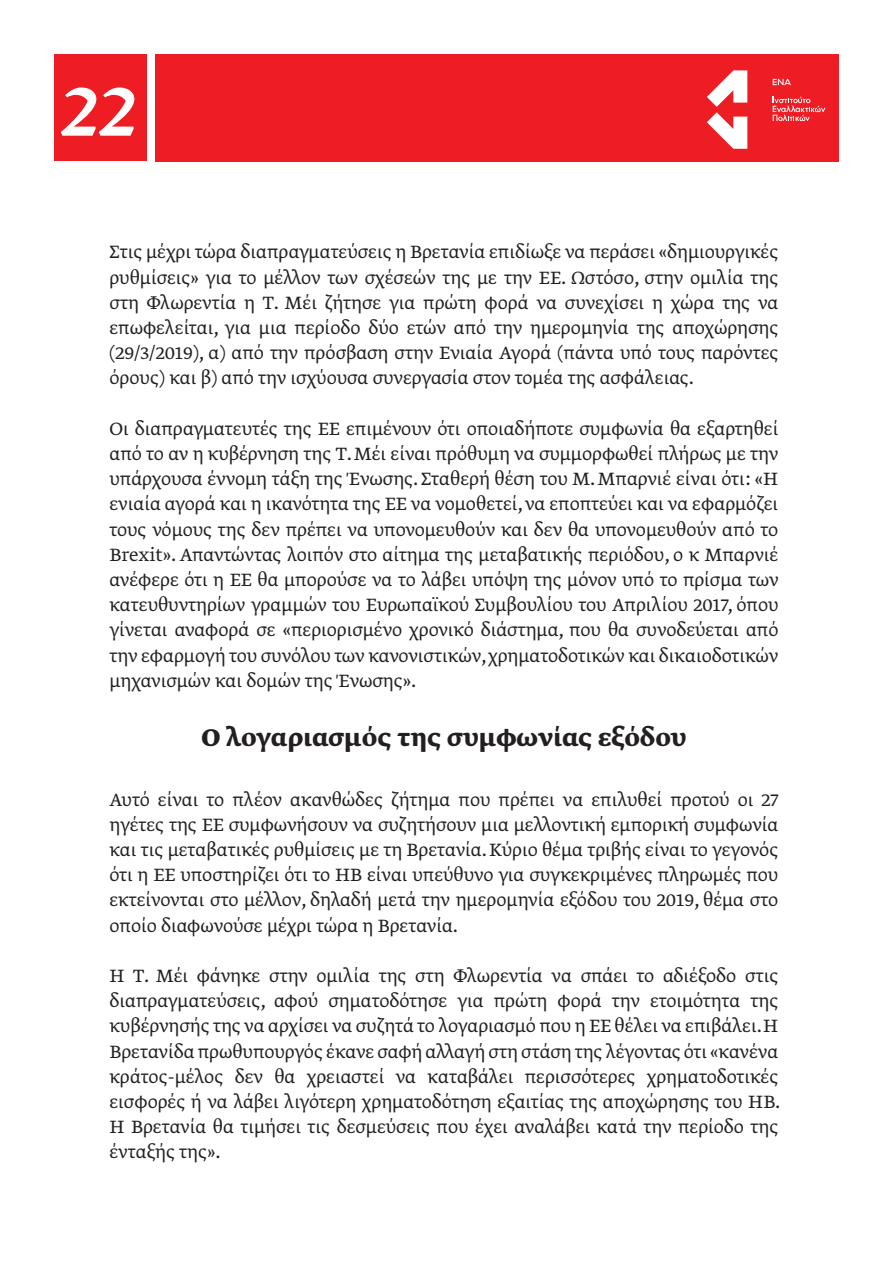
<style>
.page{position:relative;width:893px;height:1263px;background:#fff}
.page>*{position:absolute;margin:0;border:0;box-sizing:border-box;transform-origin:0 0}
.t1{font:italic 500 84.9px "Greta Text Pro";color:#fff}
.t2{font:700 28.5px "Greta Text Pro";color:#231f20}
.t3{font:300 21px/25.2px "Greta Text Pro";color:#231f20;text-align:justify}
</style>
<div class="page">
<div style="left:54px;top:54px;width:93px;height:107px;background:#ee1d23"></div>
<div style="left:155px;top:54px;width:684px;height:108px;background:#ee1d23"></div>
<svg style="left:773px;top:79px;width:18px;height:6px"></svg>
<svg style="left:707px;top:70px;width:40px;height:79px"></svg>
<svg style="left:773px;top:97px;width:52px;height:24px"></svg>
<h1 class="t1" style="left:58px;top:56px;width:78px">22</h1>
<p class="t3" style="left:109px;top:240px;width:670px">Στις μέχρι τώρα διαπραγματεύσεις η Βρετανία επιδίωξε να περάσει «δημιουργικές ρυθμίσεις» για το μέλλον των σχέσεών της με την ΕΕ. Ωστόσο, στην ομιλία της στη Φλωρεντία η Τ. Μέι ζήτησε για πρώτη φορά να συνεχίσει η χώρα της να επωφελείται, για μια περίοδο δύο ετών από την ημερομηνία της αποχώρησης (29/3/2019), α) από την πρόσβαση στην Ενιαία Αγορά (πάντα υπό τους παρόντες όρους) και β) από την ισχύουσα συνεργασία στον τομέα της ασφάλειας.</p>
<p class="t3" style="left:109px;top:417px;width:670px">Οι διαπραγματευτές της ΕΕ επιμένουν ότι οποιαδήποτε συμφωνία θα εξαρτηθεί από το αν η κυβέρνηση της Τ. Μέι είναι πρόθυμη να συμμορφωθεί πλήρως με την υπάρχουσα έννομη τάξη της Ένωσης. Σταθερή θέση του Μ. Μπαρνιέ είναι ότι: «Η ενιαία αγορά και η ικανότητα της ΕΕ να νομοθετεί, να εποπτεύει και να εφαρμόζει τους νόμους της δεν πρέπει να υπονομευθούν και δεν θα υπονομευθούν από το Brexit». Απαντώντας λοιπόν στο αίτημα της μεταβατικής περιόδου, ο κ Μπαρνιέ ανέφερε ότι η ΕΕ θα μπορούσε να το λάβει υπόψη της μόνον υπό το πρίσμα των κατευθυντηρίων γραμμών του Ευρωπαϊκού Συμβουλίου του Απριλίου 2017, όπου γίνεται αναφορά σε «περιορισμένο χρονικό διάστημα, που θα συνοδεύεται από την εφαρμογή του συνόλου των κανονιστικών, χρηματοδοτικών και δικαιοδοτικών μηχανισμών και δομών της Ένωσης».</p>
<h2 class="t2" style="left:201px;top:719px;width:487px">Ο λογαριασμός της συμφωνίας εξόδου</h2>
<p class="t3" style="left:109px;top:787px;width:670px">Αυτό είναι το πλέον ακανθώδες ζήτημα που πρέπει να επιλυθεί προτού οι 27 ηγέτες της ΕΕ συμφωνήσουν να συζητήσουν μια μελλοντική εμπορική συμφωνία και τις μεταβατικές ρυθμίσεις με τη Βρετανία. Κύριο θέμα τριβής είναι το γεγονός ότι η ΕΕ υποστηρίζει ότι το ΗΒ είναι υπεύθυνο για συγκεκριμένες πληρωμές που εκτείνονται στο μέλλον, δηλαδή μετά την ημερομηνία εξόδου του 2019, θέμα στο οποίο διαφωνούσε μέχρι τώρα η Βρετανία.</p>
<p class="t3" style="left:109px;top:964px;width:673px">Η Τ. Μέι φάνηκε στην ομιλία της στη Φλωρεντία να σπάει το αδιέξοδο στις διαπραγματεύσεις, αφού σηματοδότησε για πρώτη φορά την ετοιμότητα της κυβέρνησής της να αρχίσει να συζητά το λογαριασμό που η ΕΕ θέλει να επιβάλει. Η Βρετανίδα πρωθυπουργός έκανε σαφή αλλαγή στη στάση της λέγοντας ότι «κανένα κράτος-μέλος δεν θα χρειαστεί να καταβάλει περισσότερες χρηματοδοτικές εισφορές ή να λάβει λιγότερη χρηματοδότηση εξαιτίας της αποχώρησης του ΗΒ.<br>Η Βρετανία θα τιμήσει τις δεσμεύσεις που έχει αναλάβει κατά την περίοδο της ένταξής της».</p>
</div>
